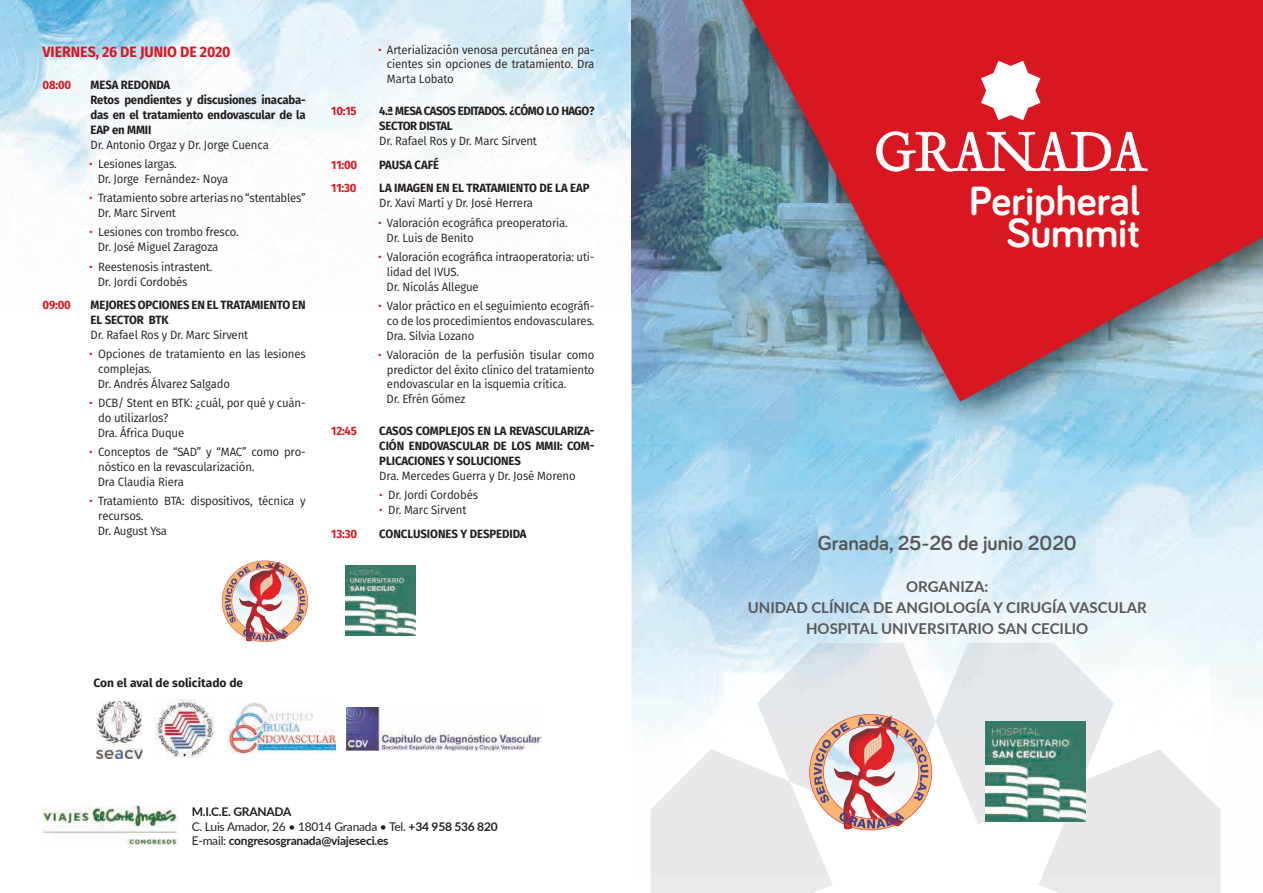
<style>
.page{position:relative;width:1263px;height:893px;background:#fff}
.page>*{position:absolute;margin:0;border:0;box-sizing:border-box;transform-origin:0 0}
.t1{font:62.85px "Tribute Roman";letter-spacing:-.05em;color:#fff}
.t2{font:700 42.15px/32.1px "Bariol";color:#fff;text-align:right}
.t3{font:700 21px "Bariol";color:#58585b}
.t4{font:700 15px/21px "Lato";color:#58585b;text-align:center}
.t5{font:700 15px "Fira Sans";letter-spacing:-.005em;color:#d81721;scale:.95 1}
.t6{font:12px/14.9px "Fira Sans";letter-spacing:-.015em;color:#231f20;scale:.95 1}
.t7{font:700 12px/15px "Fira Sans";letter-spacing:-.01em;color:#231f20;scale:.95 1}
.t8{font:700 12px/14.4px "Lato";letter-spacing:-.02em;color:#231f20}
.t9{font:700 12px/15px "Fira Sans";letter-spacing:-.04em;color:#231f20;scale:.95 1}
.t10{font:700 12px "Fira Sans";letter-spacing:-.015em;color:#d81721;scale:.95 1}
.t11{font:700 12px "Fira Sans";letter-spacing:-.01em;color:#231f20}
.s1{color:#d81721}
.s2{font-weight:400}
</style>
<div class="page">
<img style="left:0;top:0;width:738px;height:309px">
<img style="left:631px;top:444px;width:53px;height:279px">
<img style="left:684px;top:444px;width:526px;height:226px">
<img style="left:631px;top:309px;width:105px;height:135px">
<img style="left:736px;top:440px;width:527px;height:4px">
<svg style="left:651px;top:876px;width:569px;height:17px"></svg>
<img style="left:757px;top:642px;width:357px;height:93px">
<img style="left:651px;top:735px;width:178px;height:141px">
<img style="left:932px;top:735px;width:288px;height:94px">
<img style="left:1065px;top:402px;width:198px;height:38px">
<img style="left:817px;top:402px;width:248px;height:38px">
<img style="left:717px;top:309px;width:100px;height:131px">
<svg style="left:738px;top:0;width:525px;height:402px;background:#ba4855"></svg>
<svg style="left:981px;top:61px;width:59px;height:59px"></svg>
<img style="left:43px;top:805px;width:135px;height:41px">
<svg style="left:809px;top:713px;width:123px;height:117px"></svg>
<img style="left:985px;top:721px;width:100px;height:101px">
<img style="left:222px;top:560px;width:86px;height:82px">
<img style="left:345px;top:566px;width:70px;height:70px">
<img style="left:96px;top:702px;width:47px;height:56px">
<img style="left:347px;top:708px;width:196px;height:43px">
<img style="left:227px;top:702px;width:109px;height:53px">
<img style="left:156px;top:700px;width:58px;height:57px">
<p class="t5" style="left:43px;top:39px;width:199px">VIERNES, 26 DE JUNIO DE 2020</p>
<p class="t10" style="left:43px;top:74px;width:32px">08:00</p>
<p class="t7" style="left:91px;top:76px;width:228px">MESA REDONDA<br>Retos pendientes y discusiones inacaba&shy;das en el tratamiento endovascular de la<br>EAP en MMII</p>
<p class="t6" style="left:91px;top:137px;width:189px">Dr. Antonio Orgaz y Dr. Jorge Cuenca</p>
<p class="t6" style="left:98px;top:156px;width:139px;text-indent:-9px"><span class="s1">•</span> Lesiones largas.<br>Dr. Jorge Fernández- Noya</p>
<p class="t6" style="left:98px;top:190px;width:220px;text-indent:-9px"><span class="s1">•</span> Tratamiento sobre arterias no “stentables”<br>Dr. Marc Sirvent</p>
<p class="t6" style="left:98px;top:224px;width:150px;text-indent:-9px"><span class="s1">•</span> Lesiones con trombo fresco.<br>Dr. José Miguel Zaragoza</p>
<p class="t6" style="left:98px;top:259px;width:122px;text-indent:-9px"><span class="s1">•</span> Reestenosis intrastent.<br>Dr. Jordi Cordobés</p>
<p class="t10" style="left:43px;top:295px;width:31px">09:00</p>
<p class="t7" style="left:91px;top:297px;width:228px">MEJORES OPCIONES EN EL TRATAMIENTO EN<br>EL SECTOR BTK</p>
<p class="t6" style="left:91px;top:327px;width:167px">Dr. Rafael Ros y Dr. Marc Sirvent</p>
<p class="t6" style="left:98px;top:346px;width:220px;text-indent:-9px"><span class="s1">•</span> Opciones de tratamiento en las lesiones complejas.<br>Dr. Andrés Álvarez Salgado</p>
<p class="t6" style="left:98px;top:395px;width:220px;text-indent:-9px"><span class="s1">•</span> DCB/ Stent en BTK: ¿cuál, por qué y cuán&shy;do utilizarlos?<br>Dra. África Duque</p>
<p class="t6" style="left:98px;top:444px;width:220px;text-indent:-9px"><span class="s1">•</span> Conceptos de “SAD” y “MAC” como pro&shy;nóstico en la revascularización.<br>Dra Claudia Riera</p>
<p class="t6" style="left:98px;top:493px;width:220px;text-indent:-9px"><span class="s1">•</span> Tratamiento BTA: dispositivos, técnica y recursos.<br>Dr. August Ysa</p>
<p class="t6" style="left:387px;top:42px;width:220px;text-align:justify;text-indent:-9px"><span class="s1">•</span> Arterialización venosa percutánea en pa&shy;cientes sin opciones de tratamiento. Dra Marta Lobato</p>
<p class="t10" style="left:331px;top:101px;width:28px">10:15</p>
<p class="t9" style="left:379px;top:103px;width:228px">4.ª MESA CASOS EDITADOS. ¿CÓMO LO HAGO?<br>SECTOR DISTAL</p>
<p class="t6" style="left:379px;top:134px;width:167px">Dr. Rafael Ros y Dr. Marc Sirvent</p>
<p class="t10" style="left:331px;top:155px;width:29px">11:00</p>
<p class="t7" style="left:379px;top:156px;width:65px">PAUSA CAFÉ</p>
<p class="t10" style="left:331px;top:178px;width:28px">11:30</p>
<p class="t7" style="left:379px;top:180px;width:223px">LA IMAGEN EN EL TRATAMIENTO DE LA EAP</p>
<p class="t6" style="left:379px;top:196px;width:163px">Dr. Xavi Martí y Dr. José Herrera</p>
<p class="t6" style="left:386px;top:215px;width:192px;text-indent:-9px"><span class="s1">•</span> Valoración ecográfica preoperatoria.<br>Dr. Luis de Benito</p>
<p class="t6" style="left:386px;top:249px;width:220px;text-indent:-9px"><span class="s1">•</span> Valoración ecográfica intraoperatoria: uti&shy;lidad del IVUS.<br>Dr. Nicolás Allegue</p>
<p class="t6" style="left:386px;top:298px;width:220px;text-align:justify;text-indent:-9px"><span class="s1">•</span> Valor práctico en el seguimiento ecográfi&shy;co de los procedimientos endovasculares.<br>Dra. Silvia Lozano</p>
<p class="t6" style="left:386px;top:347px;width:220px;text-indent:-9px"><span class="s1">•</span> Valoración de la perfusión tisular como predictor del éxito clínico del tratamiento endovascular en la isquemia crítica.<br>Dr. Efrén Gómez</p>
<p class="t10" style="left:331px;top:421px;width:29px">12:45</p>
<p class="t7" style="left:379px;top:422px;width:228px;text-align:justify">CASOS COMPLEJOS EN LA REVASCULARIZA-CIÓN ENDOVASCULAR DE LOS MMII: COM-PLICACIONES Y SOLUCIONES</p>
<p class="t6" style="left:379px;top:468px;width:208px">Dra. Mercedes Guerra y Dr. José Moreno</p>
<p class="t6" style="left:379px;top:487px;width:105px"><span class="s1">•</span> Dr. Jordi Cordobés</p>
<p class="t6" style="left:379px;top:502px;width:93px"><span class="s1">•</span> Dr. Marc Sirvent</p>
<p class="t10" style="left:331px;top:523px;width:29px">13:30</p>
<p class="t7" style="left:379px;top:525px;width:157px">CONCLUSIONES Y DESPEDIDA</p>
<p class="t11" style="left:93px;top:673px;width:151px">Con el aval de solicitado de</p>
<p class="t8" style="left:192px;top:804px;width:307px">M.I.C.E. GRANADA<br><span class="s2">C. Luis Amador, 26 • 18014 Granada • Tel.</span> +34 958 536 820<br><span class="s2">E-mail:</span> congresosgranada@viajeseci.es</p>
<h1 class="t1" style="left:873px;top:109px;width:276px">GRANADA</h1>
<h2 class="t2" style="left:969px;top:183px;width:172px">Peripheral<br>Summit</h2>
<h3 class="t3" style="left:818px;top:528px;width:261px">Granada, 25-26 de junio 2020</h3>
<p class="t4" style="left:748px;top:575px;width:400px">ORGANIZA:<br>UNIDAD CLÍNICA DE ANGIOLOGÍA Y CIRUGÍA VASCULAR<br>HOSPITAL UNIVERSITARIO SAN CECILIO</p>
</div>
